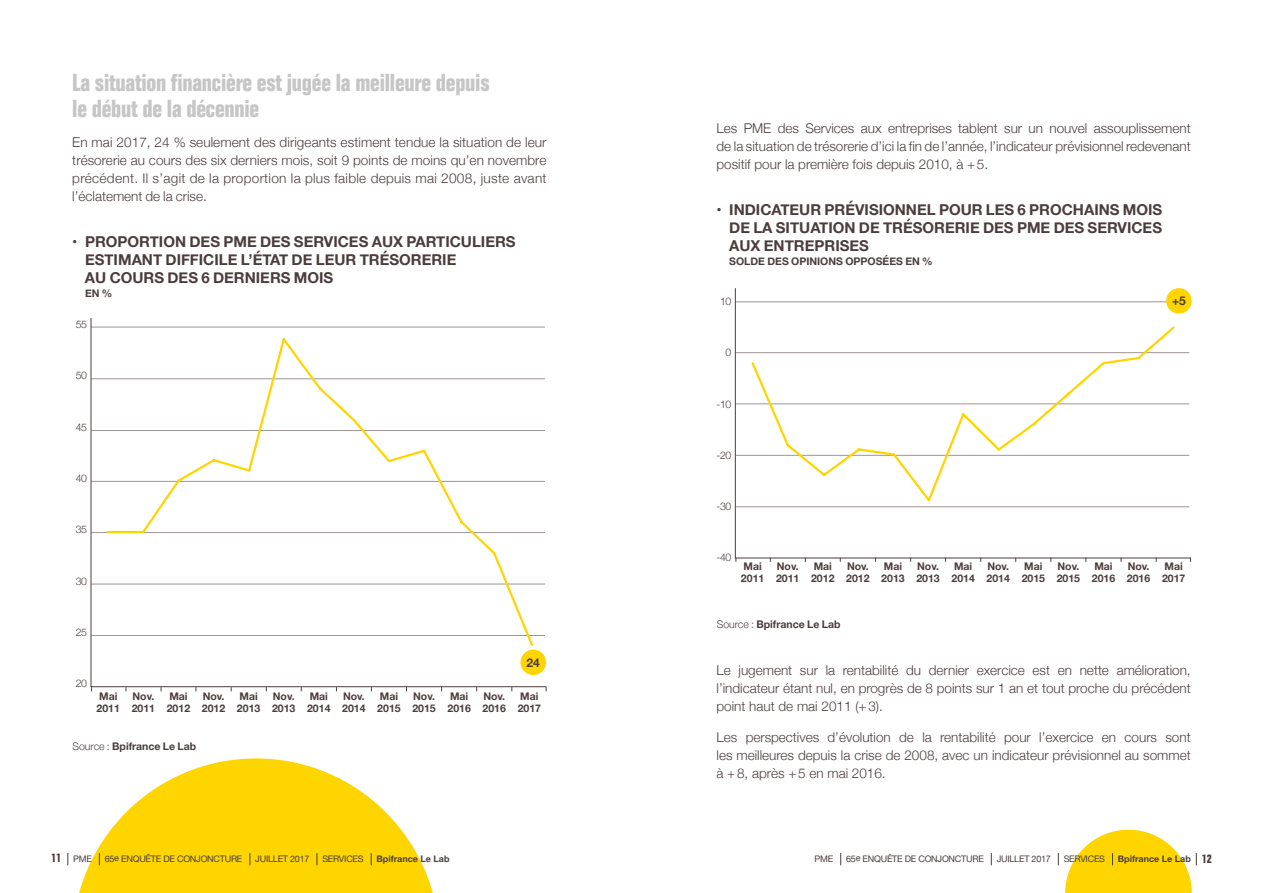
<style>
.page{position:relative;width:1263px;height:893px;background:#fff}
.page>*{position:absolute;margin:0;border:0;box-sizing:border-box;transform-origin:0 0}
.t1{font:700 condensed 24px/25.5px "Folio";letter-spacing:-.01em;color:#c6c6c6}
.t2{font:700 15px/18px "Helvetica Neue";color:#4b3d3c}
.t3{font:300 13.5px/18px "Helvetica Neue";color:#4b3d3c;text-align:justify}
.t4{font:700 12px "Helvetica Neue";color:#4b3d3c}
.t5{font:700 condensed 12px "Folio";color:#4b3d3c}
.t6{font:700 10.5px/12px "Helvetica Neue";color:#4b3d3c}
.t7{font:300 10.5px "Helvetica Neue";letter-spacing:-.02em;color:#4b3d3c}
.t8{font:9px "Helvetica Neue";letter-spacing:-.025em;color:#4b3d3c}
.t9{font:700 9px "Helvetica Neue";color:#4b3d3c}
.s1{font-weight:300}
.s2{font-family:"Folio";font-stretch:condensed;font-size:12px}
</style>
<div class="page">
<svg style="left:79px;top:758px;width:354px;height:135px;fill:#ffd500"></svg>
<svg style="left:90px;top:318px;width:457px;height:369px"></svg>
<svg style="left:734px;top:288px;width:457px;height:271px"></svg>
<div style="left:520px;top:649px;width:26px;height:26px;background:#ffd500;border-radius:50%"></div>
<div style="left:1166px;top:288px;width:26px;height:26px;background:#ffd500;border-radius:50%"></div>
<svg style="left:106px;top:336px;width:429px;height:312px"></svg>
<svg style="left:750px;top:324px;width:427px;height:179px"></svg>
<svg style="left:840px;top:853px;width:1px;height:12px"></svg>
<svg style="left:991px;top:853px;width:1px;height:12px"></svg>
<svg style="left:1058px;top:853px;width:1px;height:12px"></svg>
<svg style="left:1065px;top:830px;width:132px;height:63px"></svg>
<svg style="left:67px;top:853px;width:1px;height:12px"></svg>
<svg style="left:99px;top:853px;width:1px;height:12px"></svg>
<svg style="left:250px;top:853px;width:1px;height:12px"></svg>
<svg style="left:317px;top:853px;width:1px;height:12px"></svg>
<svg style="left:371px;top:853px;width:1px;height:12px"></svg>
<h1 class="t1" style="left:72px;top:70px;width:419px">La situation financière est jugée la meilleure depuis le début de la décennie</h1>
<p class="t3" style="left:72px;top:132px;width:476px">En mai 2017, 24 % seulement des dirigeants estiment tendue la situation de leur trésorerie au cours des six derniers mois, soit 9 points de moins qu’en novembre précédent. Il s’agit de la proportion la plus faible depuis mai 2008, juste avant l’éclatement de la crise.</p>
<p class="t2" style="left:85px;top:233px;width:432px;text-indent:-13px">• PROPORTION DES PME DES SERVICES AUX PARTICULIERS<br>ESTIMANT DIFFICILE L’ÉTAT DE LEUR TRÉSORERIE<br>AU COURS DES 6 DERNIERS MOIS</p>
<p class="t6" style="left:85px;top:287px;width:29px">EN %</p>
<p class="t7" style="left:76px;top:316px;width:13px">55</p>
<p class="t7" style="left:76px;top:367px;width:13px">50</p>
<p class="t7" style="left:76px;top:419px;width:13px">45</p>
<p class="t7" style="left:76px;top:470px;width:13px">40</p>
<p class="t7" style="left:76px;top:521px;width:13px">35</p>
<p class="t7" style="left:76px;top:572px;width:13px">30</p>
<p class="t7" style="left:76px;top:624px;width:13px">25</p>
<p class="t7" style="left:76px;top:675px;width:13px">20</p>
<p class="t4" style="left:527px;top:653px;width:15px">24</p>
<p class="t6" style="left:97px;top:690px;width:25px">Mai<br>2011</p>
<p class="t6" style="left:132px;top:690px;width:25px">Nov.<br>2011</p>
<p class="t6" style="left:167px;top:690px;width:25px">Mai<br>2012</p>
<p class="t6" style="left:202px;top:690px;width:25px">Nov.<br>2012</p>
<p class="t6" style="left:237px;top:690px;width:25px">Mai<br>2013</p>
<p class="t6" style="left:272px;top:690px;width:25px">Nov.<br>2013</p>
<p class="t6" style="left:307px;top:690px;width:25px">Mai<br>2014</p>
<p class="t6" style="left:342px;top:690px;width:25px">Nov.<br>2014</p>
<p class="t6" style="left:377px;top:690px;width:25px">Mai<br>2015</p>
<p class="t6" style="left:483px;top:690px;width:25px">Nov.<br>2016</p>
<p class="t6" style="left:518px;top:690px;width:25px">Mai<br>2017</p>
<p class="t6" style="left:447px;top:690px;width:25px">Mai<br>2016</p>
<p class="t6" style="left:412px;top:690px;width:25px">Nov.<br>2015</p>
<p class="t6" style="left:72px;top:741px;width:125px"><span class="s1">Source :</span> Bpifrance Le Lab</p>
<p class="t3" style="left:716px;top:118px;width:476px">Les PME des Services aux entreprises tablent sur un nouvel assouplissement de la situation de trésorerie d’ici la fin de l’année, l’indicateur prévisionnel redevenant positif pour la première fois depuis 2010, à +5.</p>
<p class="t2" style="left:729px;top:201px;width:435px;text-align:justify;text-indent:-13px">• INDICATEUR PRÉVISIONNEL POUR LES 6 PROCHAINS MOIS DE LA SITUATION DE TRÉSORERIE DES PME DES SERVICES AUX ENTREPRISES</p>
<p class="t6" style="left:729px;top:255px;width:205px">SOLDE DES OPINIONS OPPOSÉES EN %</p>
<p class="t7" style="left:720px;top:293px;width:13px">10</p>
<p class="t4" style="left:1172px;top:292px;width:15px">+5</p>
<p class="t7" style="left:726px;top:344px;width:7px">0</p>
<p class="t7" style="left:716px;top:395px;width:17px">-10</p>
<p class="t7" style="left:716px;top:447px;width:17px">-20</p>
<p class="t7" style="left:716px;top:498px;width:17px">-30</p>
<p class="t7" style="left:716px;top:549px;width:17px">-40</p>
<p class="t6" style="left:741px;top:561px;width:25px">Mai<br>2011</p>
<p class="t6" style="left:776px;top:561px;width:25px">Nov.<br>2011</p>
<p class="t6" style="left:811px;top:561px;width:25px">Mai<br>2012</p>
<p class="t6" style="left:846px;top:561px;width:25px">Nov.<br>2012</p>
<p class="t6" style="left:881px;top:561px;width:25px">Mai<br>2013</p>
<p class="t6" style="left:916px;top:561px;width:25px">Nov.<br>2013</p>
<p class="t6" style="left:951px;top:561px;width:25px">Mai<br>2014</p>
<p class="t6" style="left:986px;top:561px;width:25px">Nov.<br>2014</p>
<p class="t6" style="left:1022px;top:561px;width:25px">Mai<br>2015</p>
<p class="t6" style="left:1127px;top:561px;width:25px">Nov.<br>2016</p>
<p class="t6" style="left:1162px;top:561px;width:25px">Mai<br>2017</p>
<p class="t6" style="left:1092px;top:561px;width:25px">Mai<br>2016</p>
<p class="t6" style="left:1057px;top:561px;width:25px">Nov.<br>2015</p>
<p class="t6" style="left:717px;top:618px;width:125px"><span class="s1">Source :</span> Bpifrance Le Lab</p>
<p class="t3" style="left:716px;top:660px;width:476px">Le jugement sur la rentabilité du dernier exercice est en nette amélioration, l’indicateur étant nul, en progrès de 8 points sur 1 an et tout proche du précédent point haut de mai 2011 (+3).</p>
<p class="t3" style="left:716px;top:727px;width:476px">Les perspectives d’évolution de la rentabilité pour l’exercice en cours sont les meilleures depuis la crise de 2008, avec un indicateur prévisionnel au sommet à +8, après +5 en mai 2016.</p>
<p class="t5" style="left:51px;top:851px;width:12px">11</p>
<p class="t9" style="left:1118px;top:852px;width:96px">Bpifrance Le Lab <span class="s2">12</span></p>
<p class="t8" style="left:73px;top:853px;width:20px">PME</p>
<p class="t8" style="left:105px;top:853px;width:139px">65e ENQUÊTE DE CONJONCTURE</p>
<p class="t8" style="left:255px;top:853px;width:56px">JUILLET 2017</p>
<p class="t8" style="left:322px;top:853px;width:43px">SERVICES</p>
<p class="t9" style="left:377px;top:852px;width:74px">Bpifrance Le Lab</p>
<p class="t8" style="left:814px;top:853px;width:20px">PME</p>
<p class="t8" style="left:846px;top:853px;width:139px">65e ENQUÊTE DE CONJONCTURE</p>
<p class="t8" style="left:997px;top:853px;width:56px">JUILLET 2017</p>
<p class="t8" style="left:1064px;top:853px;width:43px">SERVICES</p>
</div>
